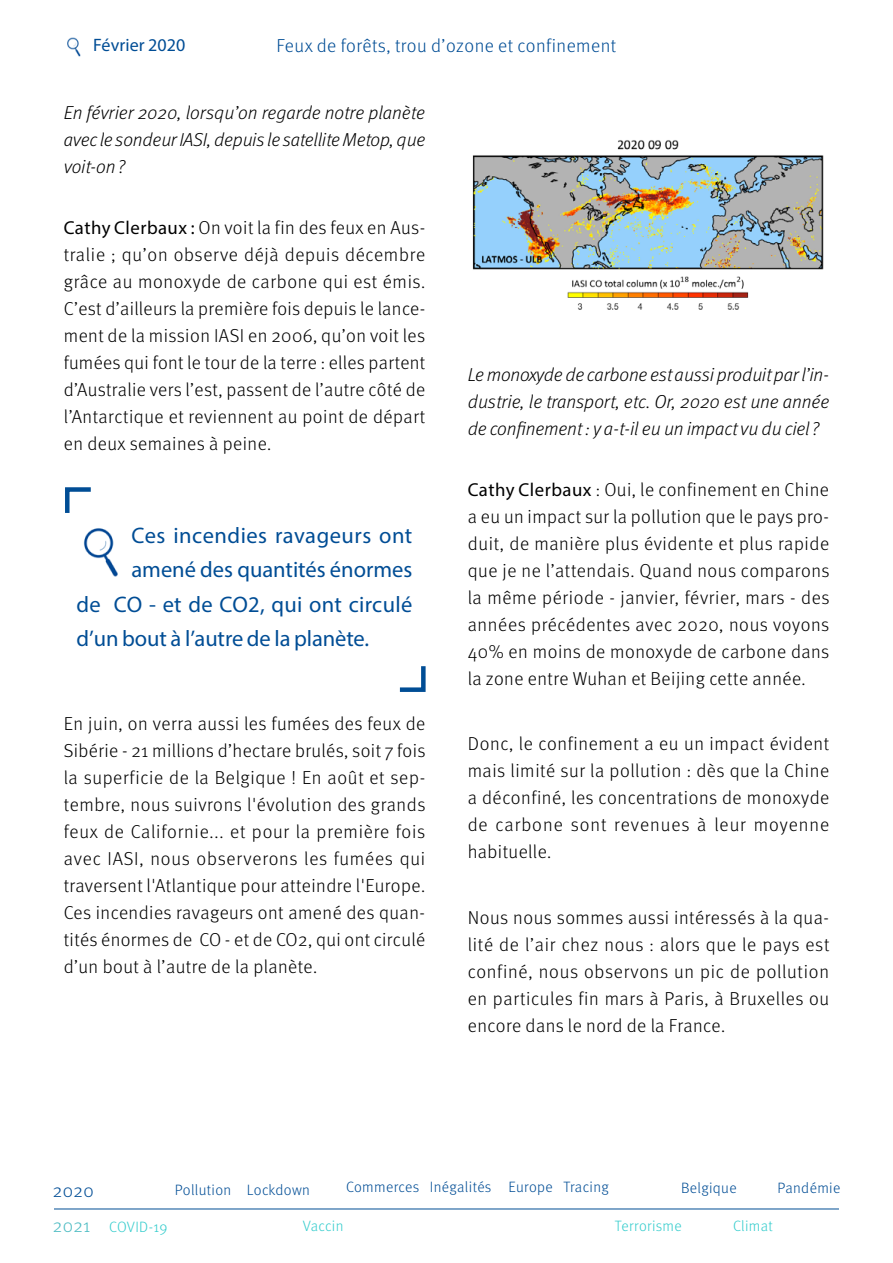
<style>
.page{position:relative;width:893px;height:1263px;background:#fff}
.page>*{position:absolute;margin:0;border:0;box-sizing:border-box;transform-origin:0 0}
.t1{font:22.5px "Myriad Pro";color:#004d95}
.t2{font:22.5px "Myriad Pro";letter-spacing:.025em;color:#004d95}
.t3{font:300 18.75px/27px "Meta OT";letter-spacing:.025em;color:#000;text-align:justify}
.t4{font:italic 300 18.75px/27px "Meta OT";letter-spacing:-.01em;color:#000;text-align:justify}
.t5{font:300 18.75px "Meta OT";letter-spacing:.025em;color:#004d95}
.t6{font:18px "Myriad Pro";letter-spacing:.005em;color:#004d95}
.t7{font:300 15px "Meta OT";letter-spacing:.025em;color:#004d95}
.t8{font:300 15px "Meta OT";letter-spacing:.025em;color:#3cc}
.s1{font-family:"Myriad Pro";font-weight:400}
.s2{font-size:18.75px;color:#4ebcc3}
</style>
<div class="page">
<img style="left:67px;top:37px;width:14px;height:19px">
<hr style="left:54px;top:1208px;width:785px;height:1px;background:#004d95">
<img style="left:83px;top:528px;width:35px;height:49px">
<svg style="left:65px;top:487px;width:26px;height:26px"></svg>
<svg style="left:399px;top:666px;width:27px;height:26px"></svg>
<img style="left:472px;top:140px;width:352px;height:170px">
<p class="t6" style="left:93px;top:33px;width:94px">Février 2020</p>
<p class="t5" style="left:277px;top:35px;width:341px">Feux de forêts, trou d’ozone et confinement</p>
<p class="t4" style="left:64px;top:99px;width:363px">En février 2020, lorsqu’on regarde notre planète avec le sondeur IASI, depuis le satellite Metop, que voit-on?</p>
<p class="t3" style="left:64px;top:214px;width:363px"><span class="s1">Cathy Clerbaux :</span> On voit la fin des feux en Aus&shy;tralie ; qu’on observe déjà depuis décembre grâce au monoxyde de carbone qui est émis.<br>C’est d’ailleurs la première fois depuis le lance&shy;ment de la mission IASI en 2006, qu’on voit les fumées qui font le tour de la terre : elles partent d’Australie vers l’est, passent de l’autre côté de l’Antarctique et reviennent au point de départ en deux semaines à peine.</p>
<p class="t2" style="left:131px;top:521px;width:282px">Ces incendies ravageurs ont</p>
<p class="t1" style="left:131px;top:556px;width:282px">amené des quantités énormes</p>
<p class="t1" style="left:77px;top:590px;width:337px">de CO - et de CO2, qui ont circulé</p>
<p class="t1" style="left:77px;top:625px;width:294px">d’un bout à l’autre de la planète.</p>
<p class="t3" style="left:64px;top:710px;width:363px">En juin, on verra aussi les fumées des feux de Sibérie - 21 millions d’hectare brulés, soit 7 fois la superficie de la Belgique ! En août et sep&shy;tembre, nous suivrons l'évolution des grands feux de Californie... et pour la première fois avec IASI, nous observerons les fumées qui traversent l'Atlantique pour atteindre l'Europe.<br>Ces incendies ravageurs ont amené des quan&shy;tités énormes de CO - et de CO2, qui ont circulé d’un bout à l’autre de la planète.</p>
<p class="t4" style="left:468px;top:361px;width:363px">Le monoxyde de carbone est aussi produit par l’in&shy;dustrie, le transport, etc. Or, 2020 est une année de confinement : y a-t-il eu un impact vu du ciel ?</p>
<p class="t3" style="left:468px;top:476px;width:363px"><span class="s1">Cathy Clerbaux</span> : Oui, le confinement en Chine a eu un impact sur la pollution que le pays pro&shy;duit, de manière plus évidente et plus rapide que je ne l’attendais. Quand nous comparons la même période - janvier, février, mars - des années précédentes avec 2020, nous voyons 40% en moins de monoxyde de carbone dans la zone entre Wuhan et Beijing cette année.</p>
<p class="t3" style="left:468px;top:730px;width:363px">Donc, le confinement a eu un impact évident mais limité sur la pollution : dès que la Chine a déconfiné, les concentrations de monoxyde de carbone sont revenues à leur moyenne habituelle.</p>
<p class="t3" style="left:468px;top:904px;width:363px">Nous nous sommes aussi intéressés à la qua&shy;lité de l’air chez nous : alors que le pays est confiné, nous observons un pic de pollution en particules fin mars à Paris, à Bruxelles ou encore dans le nord de la France.</p>
<p class="t5" style="left:53px;top:1180px;width:42px">2020</p>
<p class="t8" style="left:53px;top:1218px;width:116px"><span class="s2">2021</span> COVID-19</p>
<p class="t7" style="left:430px;top:1178px;width:63px">Inégalités</p>
<p class="t7" style="left:564px;top:1178px;width:47px">Tracing</p>
<p class="t7" style="left:681px;top:1179px;width:57px">Belgique</p>
<p class="t7" style="left:777px;top:1179px;width:64px">Pandémie</p>
<p class="t8" style="left:733px;top:1217px;width:41px">Climat</p>
<p class="t7" style="left:346px;top:1178px;width:75px">Commerces</p>
<p class="t7" style="left:509px;top:1178px;width:46px">Europe</p>
<p class="t7" style="left:175px;top:1180px;width:137px">Pollution Lockdown</p>
<p class="t8" style="left:303px;top:1217px;width:42px">Vaccin</p>
<p class="t8" style="left:615px;top:1217px;width:68px">Terrorisme</p>
</div>
